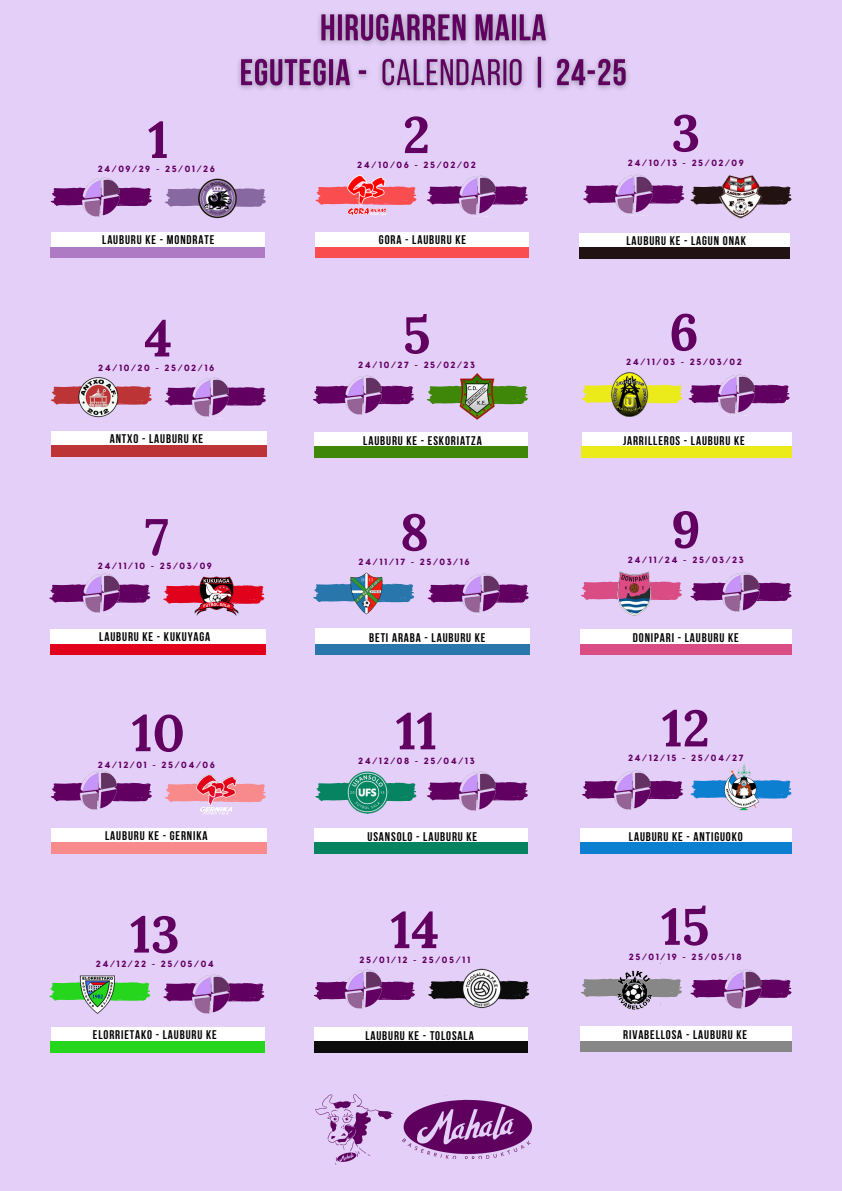
<style>
.page{position:relative;width:842px;height:1191px;background:#fff}
.page>*{position:absolute;margin:0;border:0;box-sizing:border-box;transform-origin:0 0}
.t1{font:700 51.2px "Lora";color:#620062}
.t2{font:700 12.5px "Bebas Neue";letter-spacing:.07em;color:#000}
.t3{font:700 8.9px "Kollektif";letter-spacing:.18em;color:#620062}
</style>
<div class="page">
<div style="left:0;top:0;width:842px;height:1190px;background:#e4cff8"></div>
<svg style="left:427px;top:186px;width:101px;height:19px"></svg>
<img style="left:450px;top:175px;width:55px;height:40px">
<svg style="left:315px;top:186px;width:102px;height:19px"></svg>
<img style="left:346px;top:175px;width:41px;height:40px">
<div style="left:315px;top:232px;width:214px;height:16px;background:#fff"></div>
<div style="left:315px;top:247px;width:214px;height:10px;background:#f94d50"></div>
<svg style="left:165px;top:188px;width:101px;height:19px"></svg>
<img style="left:197px;top:179px;width:41px;height:40px">
<div style="left:51px;top:232px;width:214px;height:16px;background:#fff"></div>
<div style="left:51px;top:247px;width:214px;height:10px;background:#ad7ac3"></div>
<svg style="left:690px;top:186px;width:102px;height:19px"></svg>
<img style="left:719px;top:175px;width:45px;height:43px">
<div style="left:580px;top:233px;width:210px;height:16px;background:#fff"></div>
<div style="left:580px;top:247px;width:210px;height:11px;background:#231212"></div>
<svg style="left:51px;top:187px;width:101px;height:19px"></svg>
<img style="left:74px;top:177px;width:55px;height:40px">
<svg style="left:583px;top:185px;width:101px;height:19px"></svg>
<img style="left:606px;top:174px;width:55px;height:40px">
<svg style="left:427px;top:385px;width:101px;height:19px"></svg>
<img style="left:456px;top:373px;width:41px;height:47px">
<svg style="left:313px;top:385px;width:101px;height:19px"></svg>
<img style="left:336px;top:375px;width:55px;height:40px">
<div style="left:314px;top:432px;width:213px;height:16px;background:#fff"></div>
<div style="left:315px;top:446px;width:213px;height:11px;background:#3f8709"></div>
<svg style="left:165px;top:387px;width:101px;height:18px"></svg>
<img style="left:183px;top:377px;width:55px;height:40px">
<div style="left:51px;top:431px;width:216px;height:15px;background:#fff"></div>
<div style="left:51px;top:445px;width:215px;height:11px;background:#bd3436"></div>
<img style="left:718px;top:374px;width:46px;height:40px">
<div style="left:582px;top:432px;width:210px;height:16px;background:#fff"></div>
<div style="left:582px;top:446px;width:210px;height:11px;background:#eaeb18"></div>
<svg style="left:51px;top:386px;width:101px;height:18px"></svg>
<img style="left:78px;top:377px;width:42px;height:41px">
<svg style="left:581px;top:384px;width:209px;height:19px"></svg>
<img style="left:608px;top:372px;width:43px;height:44px">
<svg style="left:428px;top:584px;width:101px;height:18px"></svg>
<img style="left:453px;top:573px;width:55px;height:40px">
<svg style="left:313px;top:583px;width:101px;height:19px"></svg>
<img style="left:344px;top:572px;width:45px;height:43px">
<div style="left:315px;top:628px;width:214px;height:16px;background:#fff"></div>
<div style="left:315px;top:644px;width:214px;height:10px;background:#2976ac"></div>
<svg style="left:163px;top:585px;width:101px;height:18px"></svg>
<img style="left:195px;top:576px;width:43px;height:39px">
<div style="left:51px;top:629px;width:215px;height:16px;background:#fff"></div>
<div style="left:51px;top:644px;width:215px;height:10px;background:#e1011b"></div>
<svg style="left:690px;top:582px;width:102px;height:19px"></svg>
<img style="left:714px;top:572px;width:54px;height:40px">
<div style="left:581px;top:629px;width:211px;height:16px;background:#fff"></div>
<div style="left:581px;top:644px;width:211px;height:10px;background:#da4c84"></div>
<svg style="left:49px;top:584px;width:101px;height:18px"></svg>
<img style="left:74px;top:573px;width:55px;height:40px">
<svg style="left:581px;top:581px;width:101px;height:19px"></svg>
<img style="left:616px;top:571px;width:36px;height:44px">
<svg style="left:427px;top:782px;width:101px;height:18px"></svg>
<img style="left:450px;top:771px;width:55px;height:40px">
<svg style="left:315px;top:782px;width:102px;height:19px"></svg>
<img style="left:347px;top:771px;width:42px;height:42px">
<div style="left:315px;top:827px;width:213px;height:16px;background:#fff"></div>
<div style="left:315px;top:842px;width:213px;height:11px;background:#068361"></div>
<svg style="left:165px;top:783px;width:101px;height:19px"></svg>
<img style="left:196px;top:774px;width:40px;height:40px">
<div style="left:51px;top:827px;width:216px;height:16px;background:#fff"></div>
<div style="left:51px;top:842px;width:215px;height:11px;background:#f88a8c"></div>
<svg style="left:690px;top:780px;width:102px;height:18px"></svg>
<img style="left:722px;top:764px;width:40px;height:47px">
<svg style="left:582px;top:780px;width:101px;height:19px"></svg>
<img style="left:605px;top:770px;width:55px;height:40px">
<div style="left:581px;top:828px;width:211px;height:15px;background:#fff"></div>
<div style="left:581px;top:842px;width:211px;height:11px;background:#0c7fd0"></div>
<svg style="left:51px;top:782px;width:101px;height:19px"></svg>
<img style="left:71px;top:770px;width:55px;height:40px">
<svg style="left:428px;top:980px;width:101px;height:19px"></svg>
<svg style="left:314px;top:981px;width:101px;height:18px"></svg>
<img style="left:462px;top:968px;width:39px;height:40px">
<div style="left:315px;top:1026px;width:213px;height:16px;background:#fff"></div>
<div style="left:315px;top:1041px;width:213px;height:10px;background:#0c0c0c"></div>
<svg style="left:163px;top:983px;width:101px;height:18px"></svg>
<img style="left:184px;top:974px;width:54px;height:40px">
<div style="left:51px;top:1026px;width:214px;height:16px;background:#fff"></div>
<div style="left:51px;top:1041px;width:214px;height:10px;background:#25d61c"></div>
<svg style="left:690px;top:979px;width:102px;height:18px"></svg>
<div style="left:581px;top:1026px;width:211px;height:16px;background:#fff"></div>
<img style="left:716px;top:969px;width:54px;height:40px">
<div style="left:581px;top:1041px;width:211px;height:10px;background:#888787"></div>
<svg style="left:581px;top:978px;width:101px;height:19px"></svg>
<img style="left:608px;top:970px;width:52px;height:40px">
<svg style="left:49px;top:982px;width:101px;height:18px"></svg>
<img style="left:78px;top:975px;width:39px;height:39px">
<img style="left:336px;top:969px;width:55px;height:40px">
<img style="left:315px;top:1094px;width:79px;height:71px">
<img style="left:402px;top:1095px;width:129px;height:63px">
<img style="left:238px;top:13px;width:391px;height:77px">
<p class="t1" style="left:148px;top:106px;width:22px">1</p>
<p class="t3" style="left:98px;top:165px;width:119px">24/09/29 - 25/01/26</p>
<p class="t1" style="left:403px;top:101px;width:29px">2</p>
<p class="t3" style="left:357px;top:161px;width:120px">24/10/06 - 25/02/02</p>
<p class="t1" style="left:671px;top:100px;width:30px">3</p>
<h2 class="t3" style="left:628px;top:159px;width:117px">24/10/13 - 25/02/09</h2>
<h2 class="t2" style="left:102px;top:235px;width:114px">LAUBURU KE - MONDRATE</h2>
<h2 class="t2" style="left:379px;top:235px;width:89px">GORA - LAUBURU KE</h2>
<p class="t2" style="left:626px;top:235px;width:121px">LAUBURU KE - LAGUN ONAK</p>
<p class="t1" style="left:144px;top:305px;width:30px">4</p>
<p class="t3" style="left:98px;top:363px;width:118px">24/10/20 - 25/02/16</p>
<p class="t1" style="left:403px;top:301px;width:29px">5</p>
<p class="t3" style="left:358px;top:361px;width:118px">24/10/27 - 25/02/23</p>
<p class="t1" style="left:669px;top:299px;width:31px">6</p>
<h2 class="t3" style="left:626px;top:358px;width:117px">24/11/03 - 25/03/02</h2>
<p class="t2" style="left:110px;top:433px;width:95px">ANTXO - LAUBURU KE</p>
<h3 class="t2" style="left:363px;top:435px;width:120px">LAUBURU KE - ESKORIATZA</h3>
<p class="t2" style="left:623px;top:435px;width:123px">JARRILLEROS - LAUBURU KE</p>
<p class="t1" style="left:145px;top:503px;width:26px">7</p>
<p class="t3" style="left:98px;top:562px;width:116px">24/11/10 - 25/03/09</p>
<h2 class="t1" style="left:400px;top:499px;width:31px">8</h2>
<p class="t3" style="left:359px;top:558px;width:113px">24/11/17 - 25/03/16</p>
<h3 class="t1" style="left:671px;top:496px;width:31px">9</h3>
<p class="t3" style="left:628px;top:555px;width:117px">24/11/24 - 25/03/23</p>
<p class="t2" style="left:99px;top:631px;width:113px">LAUBURU KE - KUKUYAGA</p>
<p class="t2" style="left:369px;top:632px;width:118px">BETI ARABA - LAUBURU KE</p>
<p class="t2" style="left:633px;top:632px;width:107px">DONIPARI - LAUBURU KE</p>
<p class="t1" style="left:132px;top:699px;width:55px">10</p>
<p class="t1" style="left:396px;top:697px;width:43px">11</p>
<p class="t1" style="left:662px;top:694px;width:50px">12</p>
<p class="t3" style="left:98px;top:760px;width:119px">24/12/01 - 25/04/06</p>
<h2 class="t3" style="left:358px;top:757px;width:118px">24/12/08 - 25/04/13</h2>
<p class="t3" style="left:628px;top:754px;width:117px">24/12/15 - 25/04/27</p>
<p class="t2" style="left:105px;top:830px;width:104px">LAUBURU KE - GERNIKA</p>
<p class="t2" style="left:368px;top:831px;width:111px">USANSOLO - LAUBURU KE</p>
<p class="t2" style="left:629px;top:831px;width:115px">LAUBURU KE - ANTIGUOKO</p>
<h2 class="t1" style="left:130px;top:900px;width:51px">13</h2>
<h3 class="t3" style="left:96px;top:959px;width:120px">24/12/22 - 25/05/04</h3>
<h3 class="t1" style="left:391px;top:896px;width:50px">14</h3>
<p class="t3" style="left:359px;top:955px;width:112px">25/01/12 - 25/05/11</p>
<p class="t1" style="left:661px;top:893px;width:50px">15</p>
<p class="t3" style="left:629px;top:952px;width:114px">25/01/19 - 25/05/18</p>
<p class="t2" style="left:93px;top:1029px;width:125px">ELORRIETAKO - LAUBURU KE</p>
<p class="t2" style="left:365px;top:1030px;width:110px">LAUBURU KE - TOLOSALA</p>
<p class="t2" style="left:623px;top:1029px;width:125px">RIVABELLOSA - LAUBURU KE</p>
</div>
